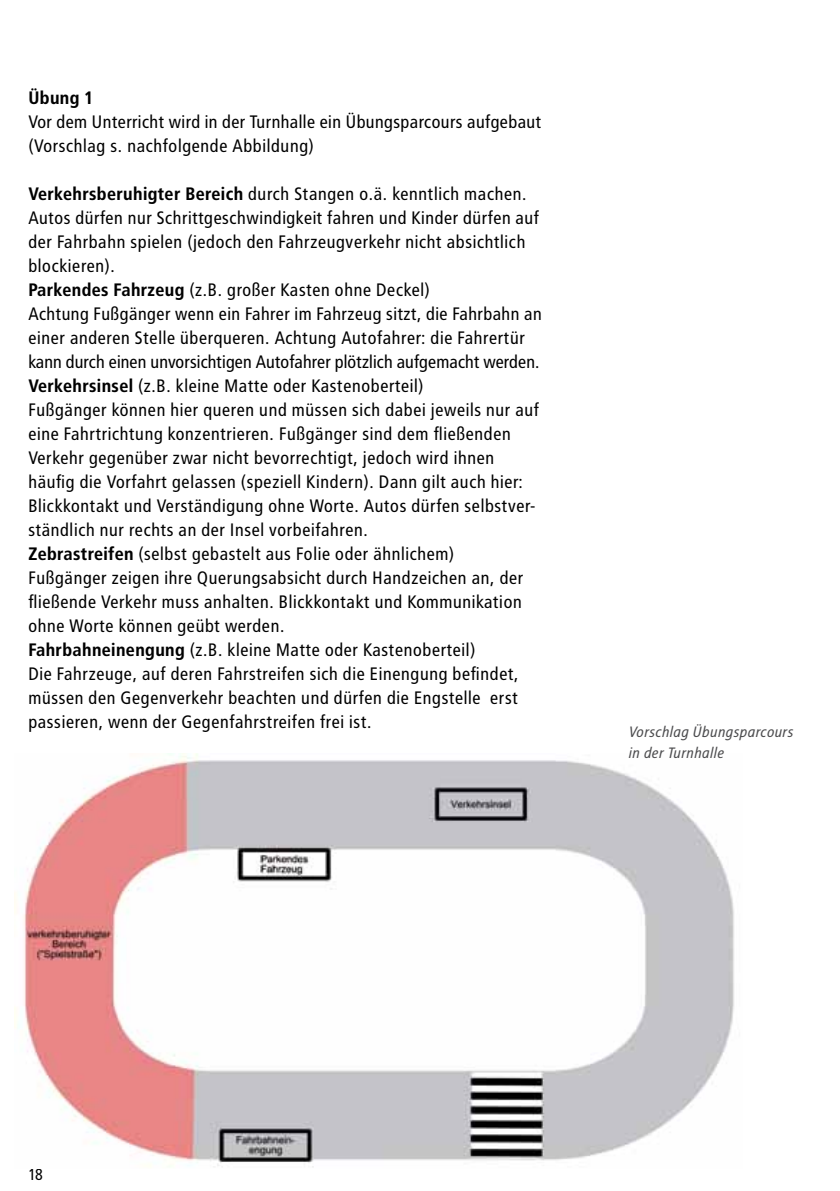
<style>
.page{position:relative;width:840px;height:1191px;background:#fff}
.page>*{position:absolute;margin:0;border:0;box-sizing:border-box;transform-origin:0 0}
.t1{font:18px/24px "Transit";color:#000}
.t2{font:700 18px "Transit";color:#000}
.t3{font:16px "Transit";color:#000}
.t4{font:italic 15px/21px "Transit";color:#4d4d4f}
.s1{font-weight:700}
</style>
<div class="page">
<img style="left:14px;top:753px;width:720px;height:414px">
<p class="t2" style="left:28px;top:87px;width:67px">Übung 1</p>
<p class="t1" style="left:28px;top:110px;width:514px">Vor dem Unterricht wird in der Turnhalle ein Übungsparcours aufgebaut (Vorschlag s. nachfolgende Abbildung)</p>
<p class="t1" style="left:28px;top:182px;width:515px"><span class="s1">Verkehrsberuhigter Bereich</span> durch Stangen o.ä. kenntlich machen.<br>Autos dürfen nur Schrittgeschwindigkeit fahren und Kinder dürfen auf der Fahrbahn spielen (jedoch den Fahrzeugverkehr nicht absichtlich blockieren).<br><span class="s1">Parkendes Fahrzeug</span> (z.B. großer Kasten ohne Deckel)<br>Achtung Fußgänger wenn ein Fahrer im Fahrzeug sitzt, die Fahrbahn an einer anderen Stelle überqueren. Achtung Autofahrer: die Fahrertür kann durch einen unvorsichtigen Autofahrer plötzlich aufgemacht werden.<br><span class="s1">Verkehrsinsel</span> (z.B. kleine Matte oder Kastenoberteil)<br>Fußgänger können hier queren und müssen sich dabei jeweils nur auf eine Fahrtrichtung konzentrieren. Fußgänger sind dem fließenden Verkehr gegenüber zwar nicht bevorrechtigt, jedoch wird ihnen häufig die Vorfahrt gelassen (speziell Kindern). Dann gilt auch hier:<br>Blickkontakt und Verständigung ohne Worte. Autos dürfen selbstver&shy;ständlich nur rechts an der Insel vorbeifahren.<br><span class="s1">Zebrastreifen</span> (selbst gebastelt aus Folie oder ähnlichem)<br>Fußgänger zeigen ihre Querungsabsicht durch Handzeichen an, der fließende Verkehr muss anhalten. Blickkontakt und Kommunikation ohne Worte können geübt werden.<br><span class="s1">Fahrbahneinengung</span> (z.B. kleine Matte oder Kastenoberteil)<br>Die Fahrzeuge, auf deren Fahrstreifen sich die Einengung befindet, müssen den Gegenverkehr beachten und dürfen die Engstelle erst passieren, wenn der Gegenfahrstreifen frei ist.</p>
<p class="t4" style="left:628px;top:721px;width:166px">Vorschlag Übungsparcours in der Turnhalle</p>
<p class="t3" style="left:28px;top:1165px;width:17px">18</p>
</div>
